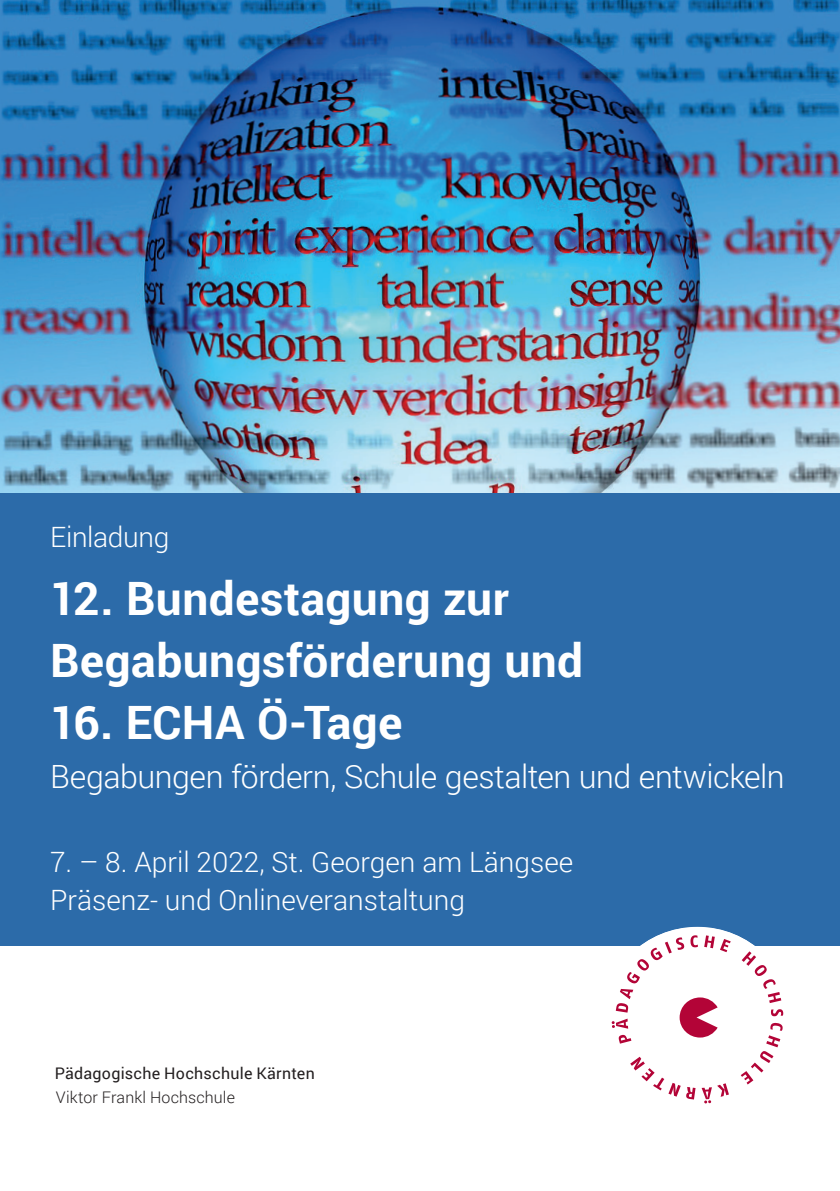
<style>
.page{position:relative;width:840px;height:1191px;background:#fff}
.page>*{position:absolute;margin:0;border:0;box-sizing:border-box;transform-origin:0 0}
.t1{font:700 46px/62px "Roboto";letter-spacing:.01em;color:#fff}
.t2{font:300 32px "Roboto";letter-spacing:-.015em;color:#fff}
.t3{font:300 28px/38px "Roboto";color:#fff}
.t4{font:16px "Roboto";letter-spacing:.015em;color:#231f20}
.t5{font:300 16px "Roboto";letter-spacing:.01em;color:#231f20}
</style>
<div class="page">
<img style="left:0;top:0;width:839px;height:493px">
<div style="left:0;top:493px;width:839px;height:453px;background:#2c6ba9"></div>
<svg style="left:611px;top:927px;width:173px;height:177px"></svg>
<p class="t3" style="left:50px;top:517px;width:121px">Einladung</p>
<h1 class="t1" style="left:50px;top:566px;width:534px">12. Bundestagung zur<br>Begabungsförderung und</h1>
<h1 class="t1" style="left:50px;top:690px;width:353px">16. ECHA Ö-Tage</h1>
<p class="t2" style="left:50px;top:755px;width:735px">Begabungen fördern, Schule gestalten und entwickeln</p>
<p class="t3" style="left:50px;top:842px;width:524px">7. – 8. April 2022, St. Georgen am Längsee<br>Präsenz- und Onlineveranstaltung</p>
<p class="t4" style="left:55px;top:1062px;width:261px">Pädagogische Hochschule Kärnten</p>
<p class="t5" style="left:56px;top:1086px;width:181px">Viktor Frankl Hochschule</p>
</div>
